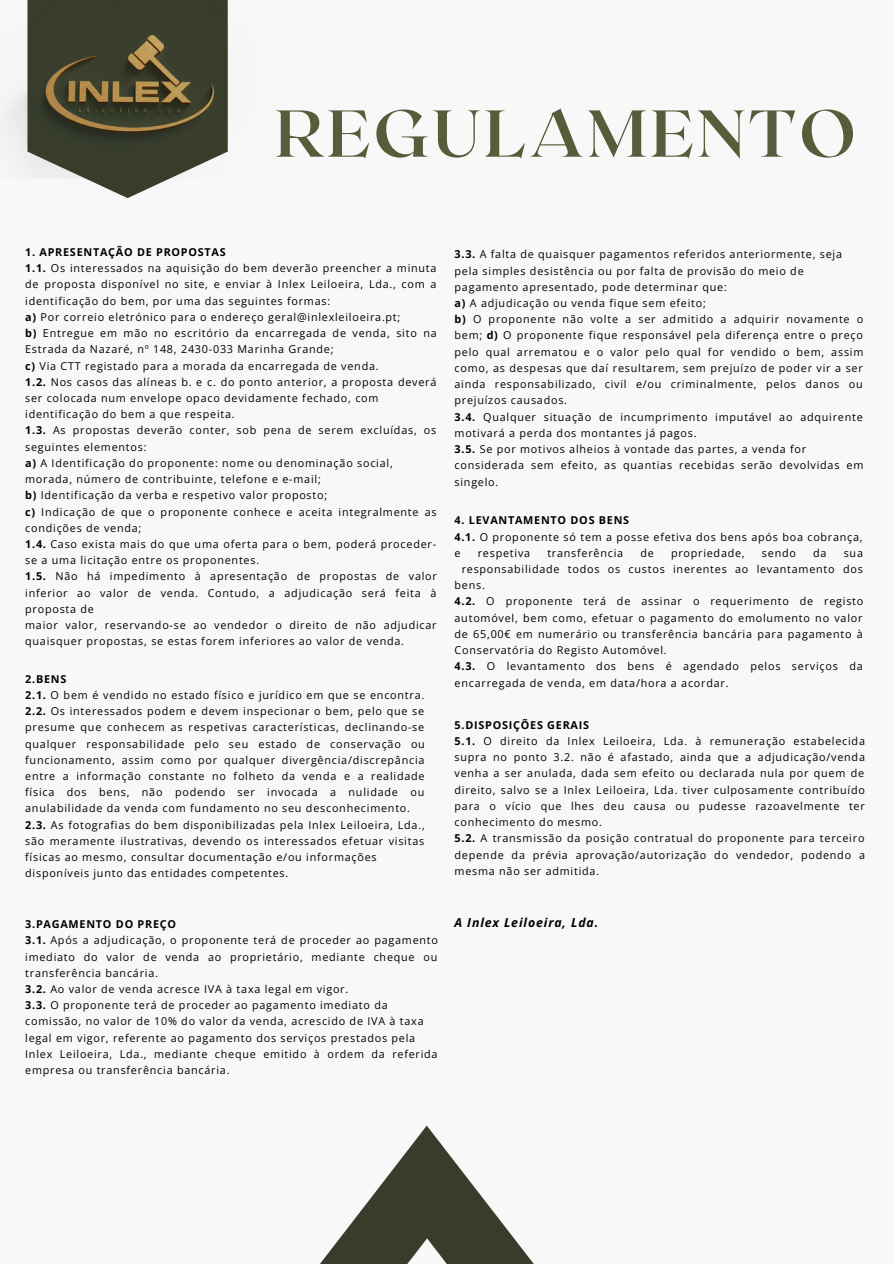
<style>
.page{position:relative;width:894px;height:1264px;background:#fff}
.page>*{position:absolute;margin:0;border:0;box-sizing:border-box;transform-origin:0 0}
.t1{font:700 66.15px "Roxborough CF";letter-spacing:.05em;color:#585c3b}
.t2{font:italic 700 12.3px "Open Sans";letter-spacing:.07em;color:#000}
.t3{font:10.8px/16.2px "Open Sans";letter-spacing:.07em;color:#000}
.t4{font:700 10.8px "Open Sans";letter-spacing:.07em;color:#000}
.s1{font-weight:700}
</style>
<div class="page">
<div style="left:0;top:0;width:893px;height:1263px;background:#f9f8f8"></div>
<svg style="left:86px;top:179px;width:83px;height:19px"></svg>
<img style="left:5px;top:0;width:223px;height:179px">
<svg style="left:320px;top:1125px;width:213px;height:138px"></svg>
<p class="t1" style="left:275px;top:90px;width:582px">REGULAMENTO</p>
<p class="t4" style="left:25px;top:244px;width:202px">1. APRESENTAÇÃO DE PROPOSTAS</p>
<p class="t3" style="left:25px;top:260px;width:413px;text-align:justify"><span class="s1">1.1.</span> Os interessados na aquisição do bem deverão preencher a minuta de proposta disponível no site, e enviar à Inlex Leiloeira, Lda., com a identificação do bem, por uma das seguintes formas:</p>
<p class="t3" style="left:25px;top:308px;width:376px"><span class="s1">a)</span> Por correio eletrónico para o endereço geral@inlexleiloeira.pt;</p>
<p class="t3" style="left:25px;top:325px;width:413px"><span class="s1">b)</span> Entregue em mão no escritório da encarregada de venda, sito na<br>Estrada da Nazaré, nº 148, 2430-033 Marinha Grande;</p>
<p class="t3" style="left:25px;top:357px;width:355px"><span class="s1">c)</span> Via CTT registado para a morada da encarregada de venda.</p>
<p class="t3" style="left:25px;top:373px;width:412px"><span class="s1">1.2.</span> Nos casos das alíneas b. e c. do ponto anterior, a proposta deverá ser colocada num envelope opaco devidamente fechado, com</p>
<p class="t3" style="left:25px;top:406px;width:211px">identificação do bem a que respeita.</p>
<p class="t3" style="left:25px;top:422px;width:412px"><span class="s1">1.3.</span> As propostas deverão conter, sob pena de serem excluídas, os seguintes elementos:</p>
<p class="t3" style="left:25px;top:454px;width:369px"><span class="s1">a)</span> A Identificação do proponente: nome ou denominação social,</p>
<p class="t3" style="left:25px;top:471px;width:297px">morada, número de contribuinte, telefone e e-mail;</p>
<p class="t3" style="left:25px;top:487px;width:303px"><span class="s1">b)</span> Identificação da verba e respetivo valor proposto;</p>
<p class="t3" style="left:25px;top:503px;width:413px"><span class="s1">c)</span> Indicação de que o proponente conhece e aceita integralmente as condições de venda;</p>
<p class="t3" style="left:25px;top:535px;width:412px"><span class="s1">1.4.</span> Caso exista mais do que uma oferta para o bem, poderá proceder&shy;se a uma licitação entre os proponentes.</p>
<p class="t3" style="left:25px;top:568px;width:413px;text-align:justify"><span class="s1">1.5.</span> Não há impedimento à apresentação de propostas de valor inferior ao valor de venda. Contudo, a adjudicação será feita à proposta de</p>
<p class="t3" style="left:25px;top:617px;width:413px">maior valor, reservando-se ao vendedor o direito de não adjudicar quaisquer propostas, se estas forem inferiores ao valor de venda.</p>
<p class="t4" style="left:25px;top:671px;width:43px">2.BENS</p>
<p class="t3" style="left:25px;top:686px;width:401px;text-align:justify"><span class="s1">2.1.</span> O bem é vendido no estado físico e jurídico em que se encontra.<br><span class="s1">2.2.</span> Os interessados podem e devem inspecionar o bem, pelo que se presume que conhecem as respetivas características, declinando-se qualquer responsabilidade pelo seu estado de conservação ou funcionamento, assim como por qualquer divergência/discrepância entre a informação constante no folheto da venda e a realidade física dos bens, não podendo ser invocada a nulidade ou anulabilidade da venda com fundamento no seu desconhecimento.</p>
<p class="t3" style="left:25px;top:816px;width:401px;text-align:justify"><span class="s1">2.3.</span> As fotografias do bem disponibilizadas pela Inlex Leiloeira, Lda., são meramente ilustrativas, devendo os interessados efetuar visitas físicas ao mesmo, consultar documentação e/ou informações</p>
<p class="t3" style="left:25px;top:865px;width:264px">disponíveis junto das entidades competentes.</p>
<p class="t4" style="left:25px;top:916px;width:152px">3.PAGAMENTO DO PREÇO</p>
<p class="t3" style="left:25px;top:932px;width:414px;text-align:justify"><span class="s1">3.1.</span> Após a adjudicação, o proponente terá de proceder ao pagamento imediato do valor de venda ao proprietário, mediante cheque ou transferência bancária.</p>
<p class="t3" style="left:25px;top:980px;width:324px"><span class="s1">3.2.</span> Ao valor de venda acresce IVA à taxa legal em vigor.</p>
<p class="t3" style="left:25px;top:996px;width:364px"><span class="s1">3.3.</span> O proponente terá de proceder ao pagamento imediato da</p>
<p class="t3" style="left:25px;top:1013px;width:400px">comissão, no valor de 10% do valor da venda, acrescido de IVA à taxa</p>
<p class="t3" style="left:25px;top:1029px;width:391px">legal em vigor, referente ao pagamento dos serviços prestados pela</p>
<p class="t3" style="left:25px;top:1045px;width:414px">Inlex Leiloeira, Lda., mediante cheque emitido à ordem da referida empresa ou transferência bancária.</p>
<p class="t3" style="left:454px;top:246px;width:389px"><span class="s1">3.3.</span> A falta de quaisquer pagamentos referidos anteriormente, seja</p>
<p class="t3" style="left:454px;top:262px;width:350px">pela simples desistência ou por falta de provisão do meio de</p>
<p class="t3" style="left:454px;top:278px;width:274px">pagamento apresentado, pode determinar que:</p>
<p class="t3" style="left:454px;top:295px;width:253px"><span class="s1">a)</span> A adjudicação ou venda fique sem efeito;</p>
<p class="t3" style="left:454px;top:311px;width:410px;text-align:justify"><span class="s1">b)</span> O proponente não volte a ser admitido a adquirir novamente o bem; <span class="s1">d)</span> O proponente fique responsável pela diferença entre o preço pelo qual arrematou e o valor pelo qual for vendido o bem, assim como, as despesas que daí resultarem, sem prejuízo de poder vir a ser ainda responsabilizado, civil e/ou criminalmente, pelos danos ou prejuízos causados.</p>
<p class="t3" style="left:454px;top:408px;width:409px"><span class="s1">3.4.</span> Qualquer situação de incumprimento imputável ao adquirente motivará a perda dos montantes já pagos.</p>
<p class="t3" style="left:454px;top:441px;width:353px"><span class="s1">3.5.</span> Se por motivos alheios à vontade das partes, a venda for</p>
<p class="t3" style="left:454px;top:457px;width:410px">considerada sem efeito, as quantias recebidas serão devolvidas em singelo.</p>
<p class="t4" style="left:454px;top:513px;width:176px">4. LEVANTAMENTO DOS BENS</p>
<p class="t3" style="left:454px;top:528px;width:409px"><span class="s1">4.1.</span> O proponente só tem a posse efetiva dos bens após boa cobrança, e</p>
<p class="t3" style="left:477px;top:544px;width:54px">respetiva</p>
<p class="t3" style="left:547px;top:544px;width:77px">transferência</p>
<p class="t3" style="left:640px;top:544px;width:15px">de</p>
<p class="t3" style="left:670px;top:544px;width:75px">propriedade,</p>
<p class="t3" style="left:761px;top:544px;width:35px">sendo</p>
<p class="t3" style="left:812px;top:544px;width:15px">da</p>
<p class="t3" style="left:843px;top:544px;width:21px">sua</p>
<p class="t3" style="left:461px;top:560px;width:402px">responsabilidade todos os custos inerentes ao levantamento dos</p>
<p class="t3" style="left:454px;top:577px;width:32px">bens.</p>
<p class="t3" style="left:454px;top:593px;width:410px;text-align:justify"><span class="s1">4.2.</span> O proponente terá de assinar o requerimento de registo automóvel, bem como, efetuar o pagamento do emolumento no valor de 65,00€ em numerário ou transferência bancária para pagamento à Conservatória do Registo Automóvel.</p>
<p class="t3" style="left:454px;top:658px;width:409px"><span class="s1">4.3.</span> O levantamento dos bens é agendado pelos serviços da encarregada de venda, em data/hora a acordar.</p>
<p class="t4" style="left:454px;top:717px;width:136px">5.DISPOSIÇÕES GERAIS</p>
<p class="t3" style="left:454px;top:732px;width:412px;text-align:justify"><span class="s1">5.1.</span> O direito da Inlex Leiloeira, Lda. à remuneração estabelecida supra no ponto 3.2. não é afastado, ainda que a adjudicação/venda venha a ser anulada, dada sem efeito ou declarada nula por quem de direito, salvo se a Inlex Leiloeira, Lda. tiver culposamente contribuído para o vício que lhes deu causa ou pudesse razoavelmente ter conhecimento do mesmo.</p>
<p class="t3" style="left:454px;top:830px;width:412px;text-align:justify"><span class="s1">5.2.</span> A transmissão da posição contratual do proponente para terceiro depende da prévia aprovação/autorização do vendedor, podendo a mesma não ser admitida.</p>
<p class="t2" style="left:454px;top:913px;width:145px">A Inlex Leiloeira, Lda.</p>
</div>
